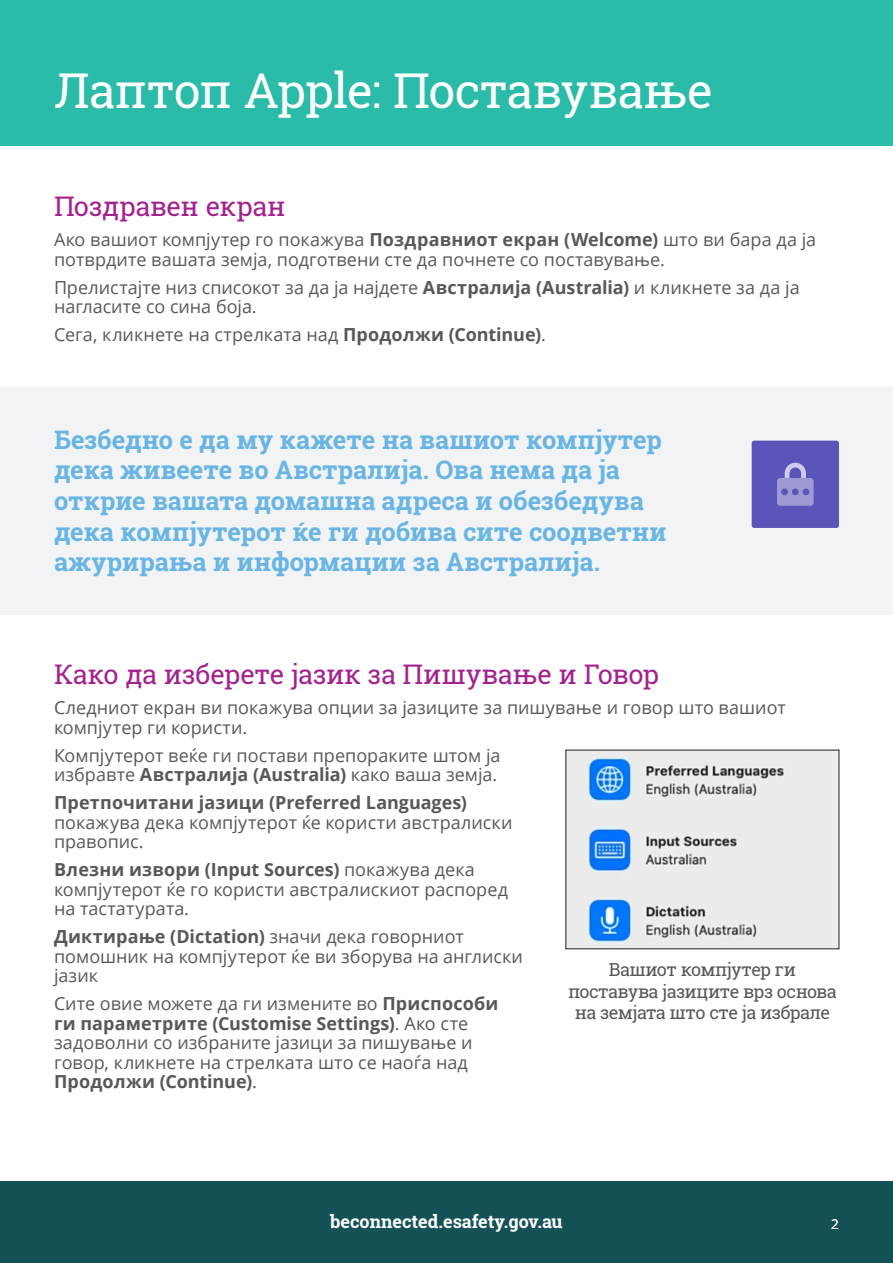
<style>
.page{position:relative;width:893px;height:1263px;background:#fff}
.page>*{position:absolute;margin:0;border:0;box-sizing:border-box;transform-origin:0 0}
.t1{font:48px "Roboto Slab";letter-spacing:-.015em;color:#fff}
.t2{font:27px "Roboto Slab";letter-spacing:-.015em;color:#a3228e}
.t3{font:700 25.5px/30.6px "Roboto Slab";letter-spacing:-.005em;color:#69b5e4}
.t4{font:18px/19.5px "Open Sans";color:#57585a}
.t5{font:18px/21.6px "Roboto Slab";letter-spacing:-.03em;color:#57585a;text-align:center}
.t6{font:700 18px "Open Sans";letter-spacing:.005em;color:#57585a}
.t7{font:700 18px "Roboto Slab";color:#fff}
.t8{font:13.5px "Open Sans";color:#fff}
.s1{font-weight:700}
</style>
<div class="page">
<div style="left:0;top:1181px;width:893px;height:82px;background:#155257"></div>
<div style="left:0;top:0;width:893px;height:145px;background:#2abca8"></div>
<div style="left:0;top:387px;width:893px;height:228px;background:#f2f3f4"></div>
<div style="left:752px;top:441px;width:87px;height:87px;background:#5c55b9;border-radius:3px"></div>
<svg style="left:785px;top:463px;width:21px;height:15px"></svg>
<div style="left:777px;top:478px;width:37px;height:28px;background:#9c99d4;border-radius:3px"></div>
<div style="left:792px;top:488px;width:7px;height:7px;background:#5c55b9;border-radius:50%"></div>
<div style="left:803px;top:488px;width:6px;height:7px;background:#5c55b9;border-radius:50%"></div>
<div style="left:781px;top:488px;width:7px;height:7px;background:#5c55b9;border-radius:50%"></div>
<img style="left:568px;top:752px;width:269px;height:195px">
<h1 class="t1" style="left:54px;top:58px;width:660px">Лаптоп Apple: Поставување</h1>
<h2 class="t2" style="left:54px;top:188px;width:233px">Поздравен екран</h2>
<p class="t4" style="left:54px;top:229px;width:764px">Ако вашиот компјутер го покажува <span class="s1">Поздравниот екран (Welcome)</span> што ви бара да ја потврдите вашата земја, подготвени сте да почнете со поставување.</p>
<p class="t4" style="left:54px;top:277px;width:747px">Прелистајте низ списокот за да ја најдете <span class="s1">Австралија (Australia)</span> и кликнете за да ја нагласите со сина боја.</p>
<p class="t4" style="left:54px;top:324px;width:493px">Сега, кликнете на стрелката над <span class="s1">Продолжи (Continue)</span>.</p>
<h3 class="t3" style="left:54px;top:424px;width:614px">Безбедно е да му кажете на вашиот компјутер дека живеете во Австралија. Ова нема да ја открие вашата домашна адреса и обезбедува дека компјутерот ќе ги добива сите соодветни ажурирања и информации за Австралија.</h3>
<h2 class="t2" style="left:54px;top:656px;width:607px">Како да изберете јазик за Пишување и Говор</h2>
<p class="t4" style="left:54px;top:697px;width:733px">Следниот екран ви покажува опции за јазиците за пишување и говор што вашиот компјутер ги користи.</p>
<p class="t4" style="left:54px;top:745px;width:448px">Компјутерот веќе ги постави препораките штом ја избравте <span class="s1">Австралија (Australia)</span> како ваша земја.</p>
<p class="t6" style="left:54px;top:790px;width:414px">Претпочитани јазици (Preferred Languages)</p>
<p class="t4" style="left:54px;top:812px;width:460px">покажува дека компјутерот ќе користи австралиски правопис.</p>
<p class="t4" style="left:54px;top:859px;width:455px"><span class="s1">Влезни извори (Input Sources)</span> покажува дека компјутерот ќе го користи австралискиот распоред на тастатурата.</p>
<p class="t4" style="left:54px;top:926px;width:470px"><span class="s1">Диктирање (Dictation)</span> значи дека говорниот помошник на компјутерот ќе ви зборува на англиски јазик</p>
<p class="t4" style="left:54px;top:993px;width:446px">Сите овие можете да ги измените во <span class="s1">Приспособи ги параметрите (Customise Settings)</span>. Ако сте задоволни со избраните јазици за пишување и говор, кликнете на стрелката што се наоѓа над <span class="s1">Продолжи (Continue)</span>.</p>
<p class="t5" style="left:568px;top:959px;width:270px">Вашиот компјутер ги поставува јазиците врз основа на земјата што сте ја избрале</p>
<p class="t7" style="left:330px;top:1209px;width:234px">beconnected.esafety.gov.au</p>
<p class="t8" style="left:831px;top:1214px;width:9px">2</p>
</div>
